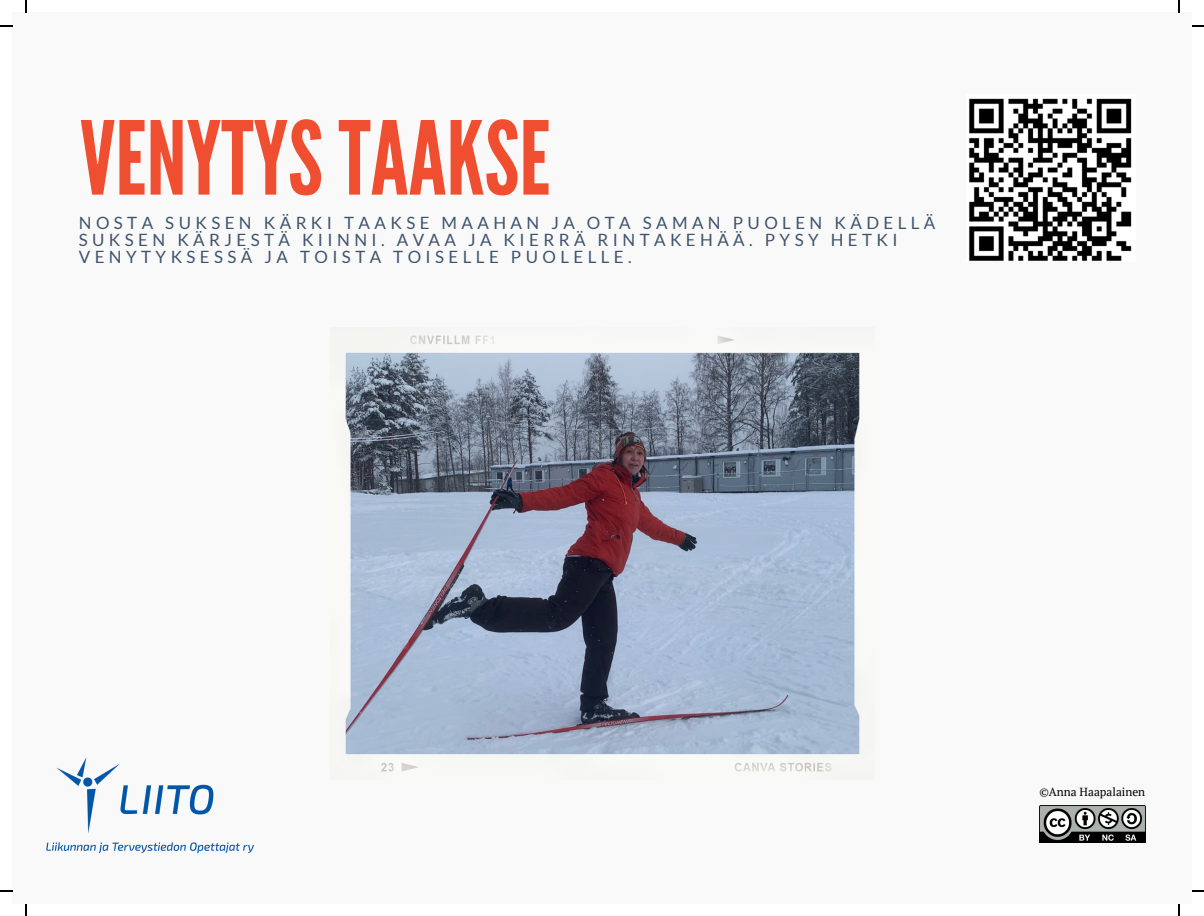
<style>
.page{position:relative;width:1204px;height:916px;background:#fff}
.page>*{position:absolute;margin:0;border:0;box-sizing:border-box;transform-origin:0 0}
.t1{font:101.4px "League Gothic";color:#f04e30}
.t2{font:16.95px/17px "Lato";letter-spacing:.26em;color:#1d3552}
.t3{font:11.7px "PT Serif";color:#000}
</style>
<div class="page">
<div style="left:12px;top:12px;width:1179px;height:891px;background:#f9f9f9"></div>
<img style="left:345px;top:335px;width:515px;height:437px">
<img style="left:969px;top:98px;width:163px;height:163px">
<img style="left:1039px;top:805px;width:105px;height:37px">
<img style="left:46px;top:757px;width:208px;height:97px">
<svg style="left:26px;top:0;width:1px;height:12px"></svg>
<svg style="left:0;top:26px;width:12px;height:1px"></svg>
<svg style="left:1178px;top:0;width:1px;height:12px"></svg>
<svg style="left:0;top:890px;width:12px;height:1px"></svg>
<p class="t1" style="left:80px;top:100px;width:472px">VENYTYSTAAKSE</p>
<p class="t2" style="left:79px;top:214px;width:857px">NOSTA SUKSEN KÄRKI TAAKSE MAAHAN JA OTA SAMAN PUOLEN KÄDELLÄ<br>SUKSEN KÄRJESTÄ KIINNI. AVAA JA KIERRÄ RINTAKEHÄÄ. PYSY HETKI<br>VENYTYKSESSÄ JA TOISTA TOISELLE PUOLELLE.</p>
<p class="t3" style="left:1039px;top:783px;width:107px">©Anna Haapalainen</p>
</div>
